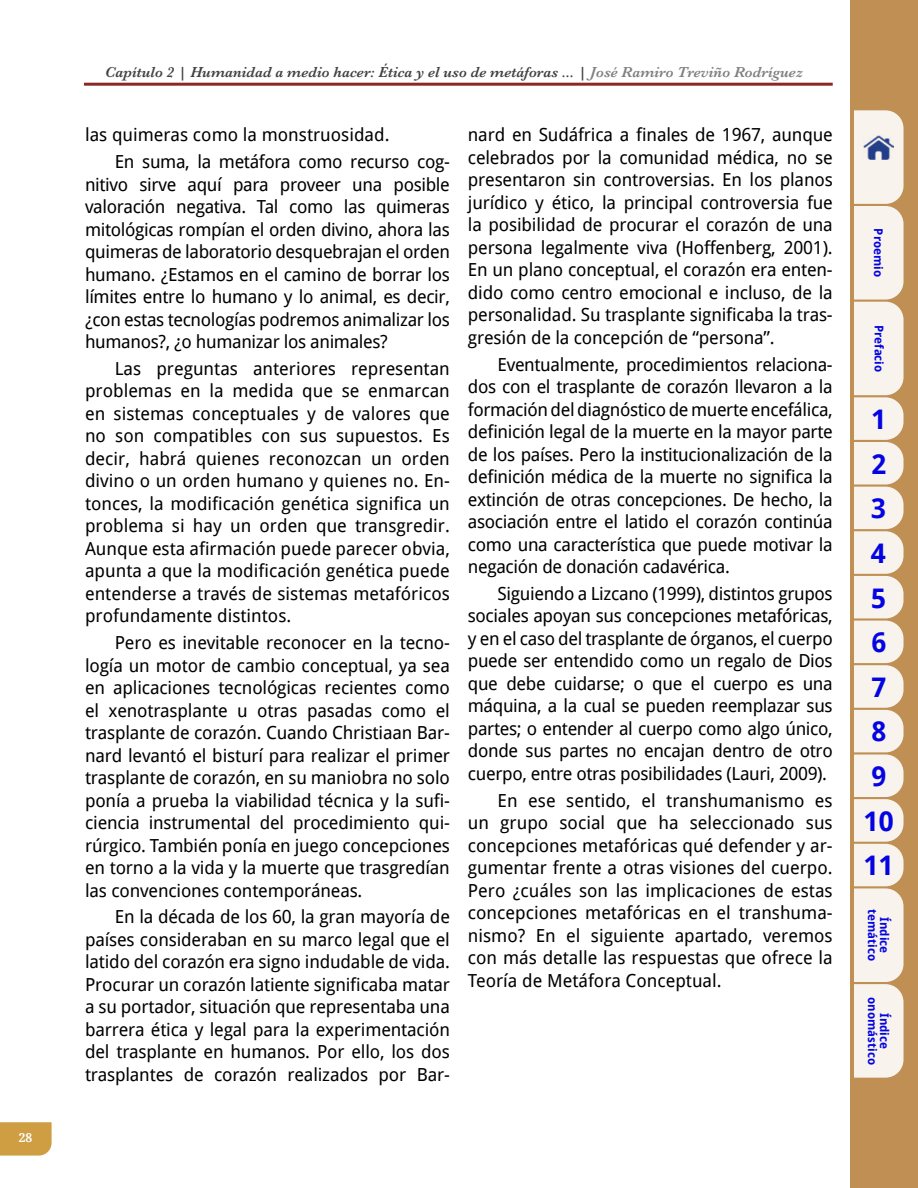
<style>
.page{position:relative;width:918px;height:1188px;background:#fff}
.page>*{position:absolute;margin:0;border:0;box-sizing:border-box;transform-origin:0 0}
.numero_pestaña{font:700 27px "Droid Sans";color:#0404e2}
.Cuerpo_de_texto{font:18px/22.5px "Droid Sans";letter-spacing:-.01em;color:#000;text-align:justify}
.inicio_seccion_de_cuerpo_de_texto{font:18px "Droid Sans";color:#000}
.cintillo_derecho{font:italic 600 15px "Baskerville";color:#434241}
.t1{font:700 12.15px "Droid Serif";color:#fff}
.t2{font:700 12px/12px "Droid Sans";color:#0404e2;text-align:center}
.s1{color:#7f7f7f}
</style>
<div class="page">
<div style="left:851px;top:0;width:67px;height:1188px;background:#bf8f54"></div>
<svg style="left:854px;top:110px;width:50px;height:968px;background:#f2e9e0"></svg>
<svg style="left:0;top:1122px;width:52px;height:34px;background:#d1a24a"></svg>
<hr style="left:84px;top:83px;width:749px;height:3px;background:#8c2727">
<p class="t1" style="left:19px;top:1131px;width:15px">28</p>
<p class="cintillo_derecho" style="left:105px;top:62px;width:699px">Capítulo 2 | Humanidad a medio hacer: Ética y el uso de metáforas ... | <span class="s1">José Ramiro Treviño Rodríguez</span></p>
<p class="inicio_seccion_de_cuerpo_de_texto" style="left:85px;top:122px;width:306px">las quimeras como la monstruosidad.</p>
<p class="Cuerpo_de_texto" style="left:85px;top:150px;width:366px;text-indent:30px">En suma, la metáfora como recurso cog&shy;nitivo sirve aquí para proveer una posible valoración negativa. Tal como las quimeras mitológicas rompían el orden divino, ahora las quimeras de laboratorio desquebrajan el orden humano. ¿Estamos en el camino de borrar los límites entre lo humano y lo animal, es decir, ¿con estas tecnologías podremos animalizar los humanos?, ¿o humanizar los animales?</p>
<p class="Cuerpo_de_texto" style="left:85px;top:357px;width:366px;text-indent:30px">Las preguntas anteriores representan problemas en la medida que se enmarcan en sistemas conceptuales y de valores que no son compatibles con sus supuestos. Es decir, habrá quienes reconozcan un orden divino o un orden humano y quienes no. En&shy;tonces, la modificación genética significa un problema si hay un orden que transgredir.<br>Aunque esta afirmación puede parecer obvia, apunta a que la modificación genética puede entenderse a través de sistemas metafóricos profundamente distintos.</p>
<p class="Cuerpo_de_texto" style="left:85px;top:631px;width:366px;text-indent:30px">Pero es inevitable reconocer en la tecno&shy;logía un motor de cambio conceptual, ya sea en aplicaciones tecnológicas recientes como el xenotrasplante u otras pasadas como el trasplante de corazón. Cuando Christiaan Bar&shy;nard levantó el bisturí para realizar el primer trasplante de corazón, en su maniobra no solo ponía a prueba la viabilidad técnica y la sufi&shy;ciencia instrumental del procedimiento qui&shy;rúrgico. También ponía en juego concepciones en torno a la vida y la muerte que trasgredían las convenciones contemporáneas.</p>
<p class="Cuerpo_de_texto" style="left:85px;top:905px;width:366px;text-indent:30px">En la década de los 60, la gran mayoría de países consideraban en su marco legal que el latido del corazón era signo indudable de vida.<br>Procurar un corazón latiente significaba matar a su portador, situación que representaba una barrera ética y legal para la experimentación del trasplante en humanos. Por ello, los dos trasplantes de corazón realizados por Bar-</p>
<p class="Cuerpo_de_texto" style="left:468px;top:123px;width:366px">nard en Sudáfrica a finales de 1967, aunque celebrados por la comunidad médica, no se presentaron sin controversias. En los planos jurídico y ético, la principal controversia fue la posibilidad de procurar el corazón de una persona legalmente viva (Hoffenberg, 2001).<br>En un plano conceptual, el corazón era enten&shy;dido como centro emocional e incluso, de la personalidad. Su trasplante significaba la tras&shy;gresión de la concepción de “persona”.</p>
<p class="Cuerpo_de_texto" style="left:468px;top:352px;width:366px;text-indent:30px">Eventualmente, procedimientos relaciona&shy;dos con el trasplante de corazón llevaron a la formación del diagnóstico de muerte encefálica, definición legal de la muerte en la mayor parte de los países. Pero la institucionalización de la definición médica de la muerte no significa la extinción de otras concepciones. De hecho, la asociación entre el latido el corazón continúa como una característica que puede motivar la negación de donación cadavérica.</p>
<p class="Cuerpo_de_texto" style="left:468px;top:582px;width:366px;text-indent:30px">Siguiendo a Lizcano (1999), distintos grupos sociales apoyan sus concepciones metafóricas, y en el caso del trasplante de órganos, el cuerpo puede ser entendido como un regalo de Dios que debe cuidarse; o que el cuerpo es una máquina, a la cual se pueden reemplazar sus partes; o entender al cuerpo como algo único, donde sus partes no encajan dentro de otro cuerpo, entre otras posibilidades (Lauri, 2009).</p>
<p class="Cuerpo_de_texto" style="left:468px;top:788px;width:366px;text-indent:30px">En ese sentido, el transhumanismo es un grupo social que ha seleccionado sus concepciones metafóricas qué defender y ar&shy;gumentar frente a otras visiones del cuerpo.<br>Pero ¿cuáles son las implicaciones de estas concepciones metafóricas en el transhuma&shy;nismo? En el siguiente apartado, veremos con más detalle las respuestas que ofrece la Teoría de Metáfora Conceptual.</p>
<p class="t2" style="left:885px;top:228px;width:50px;rotate:90deg">Proemio</p>
<p class="t2" style="left:885px;top:325px;width:49px;rotate:90deg">Prefacio</p>
<p class="numero_pestaña" style="left:871px;top:400px;width:16px">1</p>
<p class="numero_pestaña" style="left:871px;top:445px;width:16px">2</p>
<p class="numero_pestaña" style="left:871px;top:489px;width:16px">3</p>
<p class="numero_pestaña" style="left:871px;top:534px;width:16px">4</p>
<p class="numero_pestaña" style="left:871px;top:579px;width:16px">5</p>
<p class="numero_pestaña" style="left:872px;top:623px;width:16px">6</p>
<p class="numero_pestaña" style="left:872px;top:668px;width:16px">7</p>
<p class="numero_pestaña" style="left:872px;top:713px;width:16px">8</p>
<p class="numero_pestaña" style="left:872px;top:757px;width:16px">9</p>
<p class="numero_pestaña" style="left:864px;top:802px;width:31px">10</p>
<p class="numero_pestaña" style="left:864px;top:847px;width:31px">11</p>
<p class="t2" style="left:891px;top:909px;width:53px;rotate:90deg">Índice temático</p>
<p class="t2" style="left:879px;top:997px;width:69px;rotate:90deg">onomástico</p>
<p class="t2" style="left:891px;top:1013px;width:38px;rotate:90deg">Índice</p>
</div>
